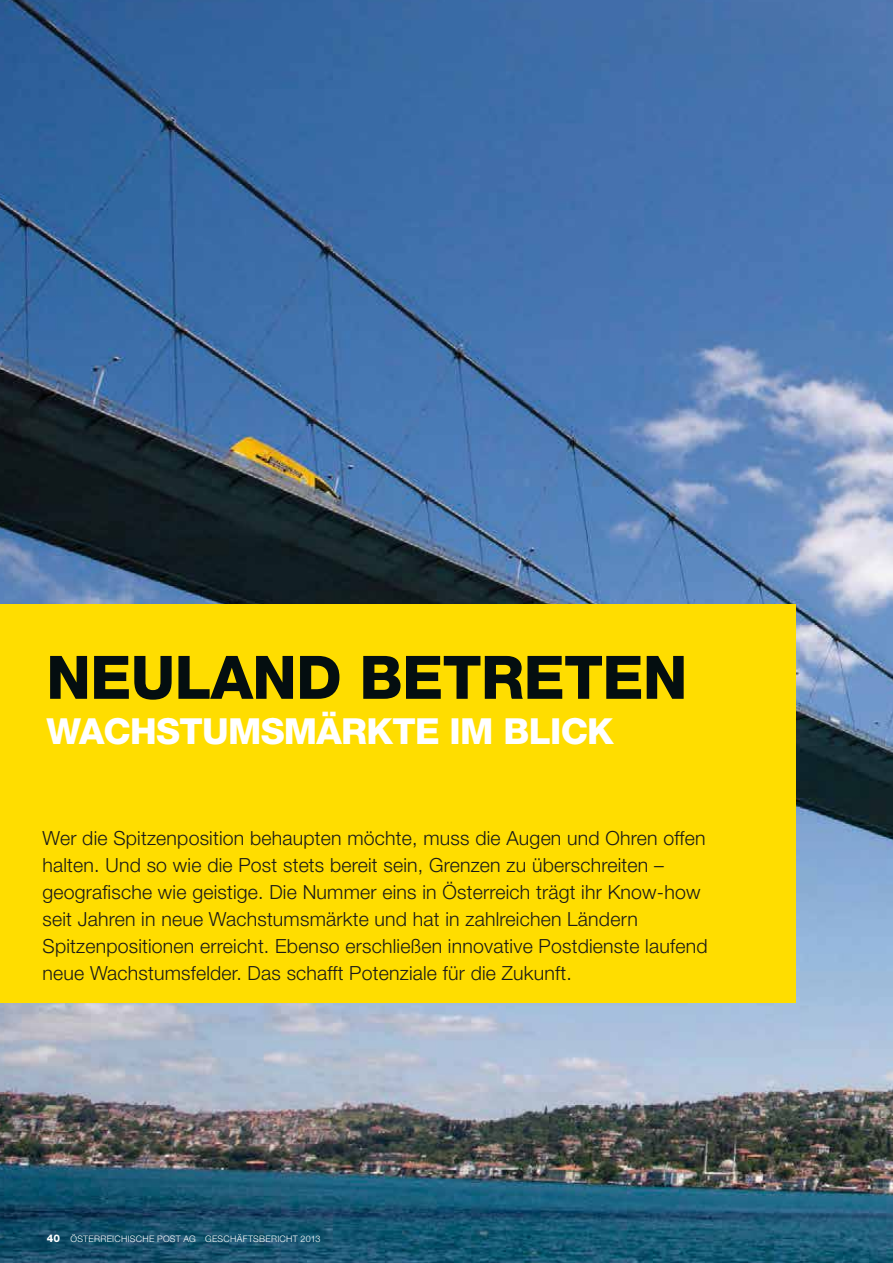
<style>
.page{position:relative;width:893px;height:1263px;background:#fff}
.page>*{position:absolute;margin:0;border:0;box-sizing:border-box;transform-origin:0 0}
.t1{font:800 60px "Helvetica Neue LT Std";letter-spacing:-.01em;color:#040e10}
.t2{font:800 36px "Helvetica Neue LT Std";letter-spacing:-.02em;color:#fff}
.t3{font:300 19.5px/27px "Helvetica Neue LT Std";letter-spacing:.01em;color:#1a1a18}
.t4{font:300 9px "Helvetica Neue LT Std";letter-spacing:.03em;color:#fff}
.s1{font-weight:800;font-size:10.5px}
</style>
<div class="page">
<img style="left:0;top:0;width:893px;height:1263px">
<div style="left:0;top:604px;width:795px;height:398px;background:#fd0"></div>
<p class="t1" style="left:46px;top:642px;width:642px">NEULAND BETRETEN</p>
<p class="t2" style="left:46px;top:709px;width:569px">WACHSTUMSMÄRKTE IM BLICK</p>
<p class="t3" style="left:43px;top:824px;width:666px">Wer die Spitzenposition behaupten möchte, muss die Augen und Ohren offen halten. Und so wie die Post stets bereit sein, Grenzen zu überschreiten – geografische wie geistige. Die Nummer eins in Österreich trägt ihr Know-how seit Jahren in neue Wachstumsmärkte und hat in zahlreichen Ländern Spitzenpositionen erreicht. Ebenso erschließen innovative Postdienste laufend neue Wachstumsfelder. Das schafft Potenziale für die Zukunft.</p>
<p class="t4" style="left:47px;top:1233px;width:275px"><span class="s1">40</span> ÖSTERREICHISCHE POST AG GESCHÄFTSBERICHT 2013</p>
</div>
